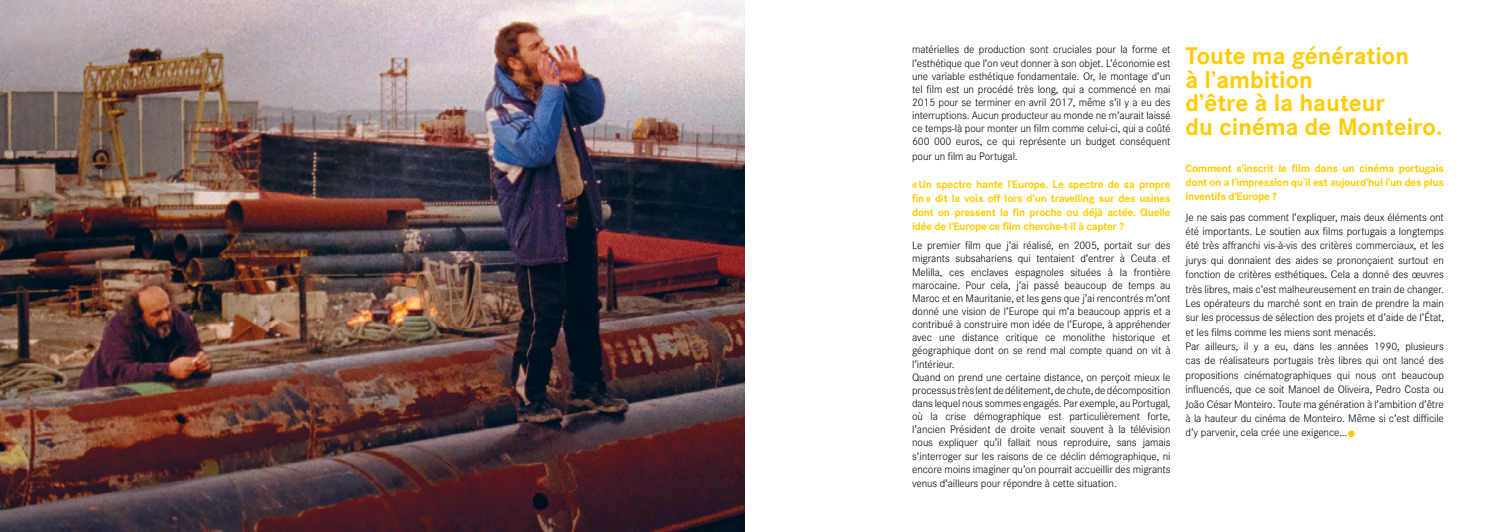
<style>
.page{position:relative;width:1489px;height:532px;background:#fff}
.page>*{position:absolute;margin:0;border:0;box-sizing:border-box;transform-origin:0 0}
.t1{font:700 25px/23.8px "Corporate S";color:#fc0}
.t2{font:300 11.25px/13.1px "Corporate S";letter-spacing:-.01em;color:#000}
.t3{font:700 11.25px/14px "Corporate S";letter-spacing:-.02em;color:#fc0;text-align:justify}
</style>
<div class="page">
<img style="left:0;top:0;width:744px;height:531px">
<svg style="left:1347px;top:430px;width:7px;height:7px"></svg>
<p class="t2" style="left:912px;top:43px;width:260px;text-align:justify">matérielles de production sont cruciales pour la forme et l’esthétique que l’on veut donner à son objet. L’économie est une variable esthétique fondamentale. Or, le montage d’un tel film est un procédé très long, qui a commencé en mai 2015 pour se terminer en avril 2017, même s’il y a eu des interruptions. Aucun producteur au monde ne m’aurait laissé ce temps-là pour monter un film comme celui-ci, qui a coûté 600 000 euros, ce qui représente un budget conséquent</p>
<p class="t2" style="left:912px;top:150px;width:107px">pour un film au Portugal.</p>
<p class="t3" style="left:912px;top:177px;width:260px">«Un spectre hante l’Europe. Le spectre de sa propre fin» dit la voix off lors d’un travelling sur des usines dont on pressent la fin proche ou déjà actée. Quelle idée de l’Europe ce film cherche-t-il à capter ?</p>
<p class="t2" style="left:912px;top:239px;width:260px">Le premier film que j’ai réalisé, en 2005, portait sur des migrants subsahariens qui tentaient d’entrer à Ceuta et Melilla, ces enclaves espagnoles situées à la frontière marocaine. Pour cela, j’ai passé beaucoup de temps au Maroc et en Mauritanie, et les gens que j’ai rencontrés m’ont donné une vision de l’Europe qui m’a beaucoup appris et a contribué à construire mon idée de l’Europe, à appréhender avec une distance critique ce monolithe historique et géographique dont on se rend mal compte quand on vit à l’intérieur.<br>Quand on prend une certaine distance, on perçoit mieux le processus très lent de délitement, de chute, de décomposition dans lequel nous sommes engagés. Par exemple, au Portugal, où la crise démographique est particulièrement forte, l’ancien Président de droite venait souvent à la télévision nous expliquer qu’il fallait nous reproduire, sans jamais s’interroger sur les raisons de ce déclin démographique, ni encore moins imaginer qu’on pourrait accueillir des migrants</p>
<p class="t2" style="left:912px;top:476px;width:206px">venus d’ailleurs pour répondre à cette situation.</p>
<h1 class="t1" style="left:1185px;top:44px;width:258px">Toute ma génération<br>à l’ambition<br>d’être à la hauteur<br>du cinéma de Monteiro.</h1>
<p class="t3" style="left:1185px;top:161px;width:260px">Comment s’inscrit le film dans un cinéma portugais dont on a l’impression qu’il est aujourd’hui l’un des plus inventifs d’Europe ?</p>
<p class="t2" style="left:1185px;top:210px;width:260px;line-height:14.4px">Je ne sais pas comment l’expliquer, mais deux éléments ont été importants. Le soutien aux films portugais a longtemps été très affranchi vis-à-vis des critères commerciaux, et les jurys qui donnaient des aides se prononçaient surtout en fonction de critères esthétiques. Cela a donné des œuvres très libres, mais c’est malheureusement en train de changer.<br>Les opérateurs du marché sont en train de prendre la main sur les processus de sélection des projets et d’aide de l’État, et les films comme les miens sont menacés.<br>Par ailleurs, il y a eu, dans les années 1990, plusieurs cas de réalisateurs portugais très libres qui ont lancé des propositions cinématographiques qui nous ont beaucoup influencés, que ce soit Manoel de Oliveira, Pedro Costa ou João César Monteiro. Toute ma génération à l’ambition d’être à la hauteur du cinéma de Monteiro. Même si c’est difficile d’y parvenir, cela crée une exigence…</p>
</div>
